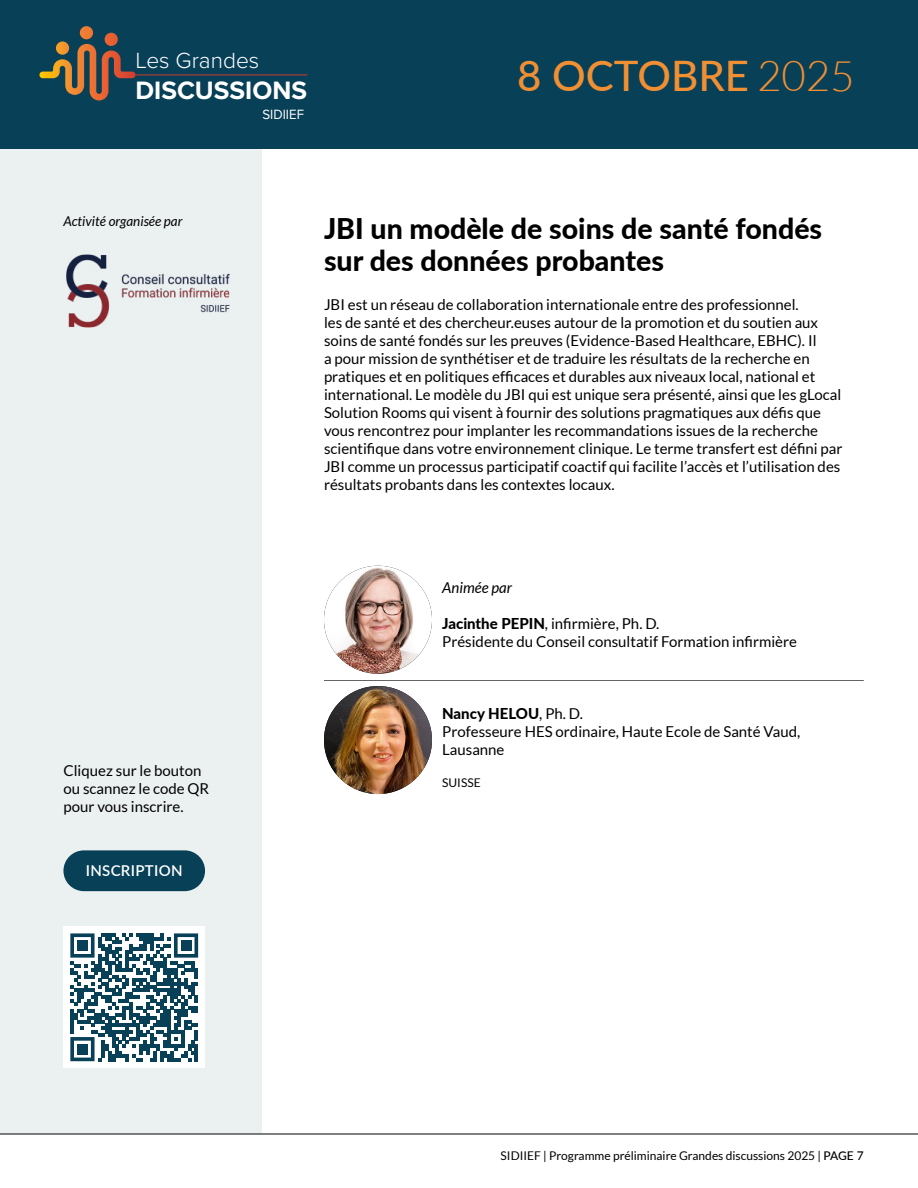
<style>
.page{position:relative;width:918px;height:1188px;background:#fff}
.page>*{position:absolute;margin:0;border:0;box-sizing:border-box;transform-origin:0 0}
.t1{font:500 42px "Lato";color:#f18f33}
.t2{font:800 28.5px/31.5px "Lato";color:#000}
.t3{font:700 26.1px "Proxima Nova";color:#fff}
.t4{font:300 22.65px "Proxima Nova";color:#fff}
.t5{font:15px/18px "Lato";color:#000}
.t6{font:600 15px "Lato";letter-spacing:.02em;color:#fff}
.t7{font:italic 15px "Lato";color:#000}
.t8{font:13.95px "Proxima Nova";color:#fff;scale:.95 1}
.t9{font:italic 13.5px "Lato";color:#000}
.t10{font:12px "Lato";color:#000}
.s1{font-weight:300}
.s2{font-weight:800}
.s3{font-weight:500}
</style>
<div class="page">
<div style="left:0;top:149px;width:261px;height:985px;background:#ebf0f1"></div>
<hr style="left:0;top:1134px;width:918px;height:1px;background:#000">
<div style="left:0;top:0;width:918px;height:149px;background:#084057"></div>
<svg style="left:39px;top:26px;width:97px;height:75px"></svg>
<svg style="left:56px;top:41px;width:13px;height:14px"></svg>
<hr style="left:136px;top:75px;width:171px;height:1px;background:#d03c31">
<img style="left:324px;top:566px;width:108px;height:108px;border-radius:54px">
<img style="left:324px;top:686px;width:108px;height:108px;border-radius:54px">
<div style="left:63px;top:850px;width:142px;height:41px;background:#084057;border-radius:20px"></div>
<div style="left:63px;top:927px;width:142px;height:141px;background:#fff"></div>
<svg style="left:70px;top:933px;width:128px;height:128px"></svg>
<div style="left:77px;top:940px;width:11px;height:11px;background:#084057"></div>
<div style="left:181px;top:940px;width:10px;height:11px;background:#084057"></div>
<div style="left:77px;top:1044px;width:11px;height:10px;background:#084057"></div>
<img style="left:66px;top:254px;width:164px;height:74px">
<hr style="left:324px;top:680px;width:540px;height:1px;background:#000">
<h3 class="t4" style="left:136px;top:43px;width:125px">Les Grandes</h3>
<h3 class="t3" style="left:136px;top:71px;width:173px">DISCUSSIONS</h3>
<p class="t8" style="left:263px;top:104px;width:45px">SIDIIEF</p>
<h1 class="t1" style="left:517px;top:46px;width:339px">8 OCTOBRE <span class="s1">2025</span></h1>
<p class="t9" style="left:63px;top:214px;width:121px">Activité organisée par</p>
<p class="t5" style="left:63px;top:761px;width:147px">Cliquez sur le bouton ou scannez le code QR pour vous inscrire.</p>
<p class="t6" style="left:86px;top:860px;width:98px">INSCRIPTION</p>
<h2 class="t2" style="left:324px;top:212px;width:500px">JBI un modèle de soins de santé fondés sur des données probantes</h2>
<p class="t5" style="left:324px;top:296px;width:520px">JBI est un réseau de collaboration internationale entre des professionnel.<br>les de santé et des chercheur.euses autour de la promotion et du soutien aux soins de santé fondés sur les preuves (Evidence-Based Healthcare, EBHC). Il<br>a pour mission de synthétiser et de traduire les résultats de la recherche en pratiques et en politiques efficaces et durables aux niveaux local, national et international. Le modèle du JBI qui est unique sera présenté, ainsi que les gLocal Solution Rooms qui visent à fournir des solutions pragmatiques aux défis que vous rencontrez pour implanter les recommandations issues de la recherche scientifique dans votre environnement clinique. Le terme transfert est défini par JBI comme un processus participatif coactif qui facilite l’accès et l’utilisation des résultats probants dans les contextes locaux.</p>
<p class="t7" style="left:442px;top:579px;width:71px">Animée par</p>
<p class="t5" style="left:442px;top:614px;width:356px"><span class="s2">Jacinthe PEPIN</span>, infirmière, Ph. D.<br>Présidente du Conseil consultatif Formation infirmière</p>
<p class="t5" style="left:442px;top:704px;width:360px"><span class="s2">Nancy HELOU</span>, Ph. D.<br>Professeure HES ordinaire, Haute Ecole de Santé Vaud,<br>Lausanne</p>
<p class="t10" style="left:442px;top:776px;width:40px">SUISSE</p>
<p class="t10" style="left:501px;top:1149px;width:365px">SIDIIEF | Programme préliminaire Grandes discussions 2025 | <span class="s3">PAGE 7</span></p>
</div>
